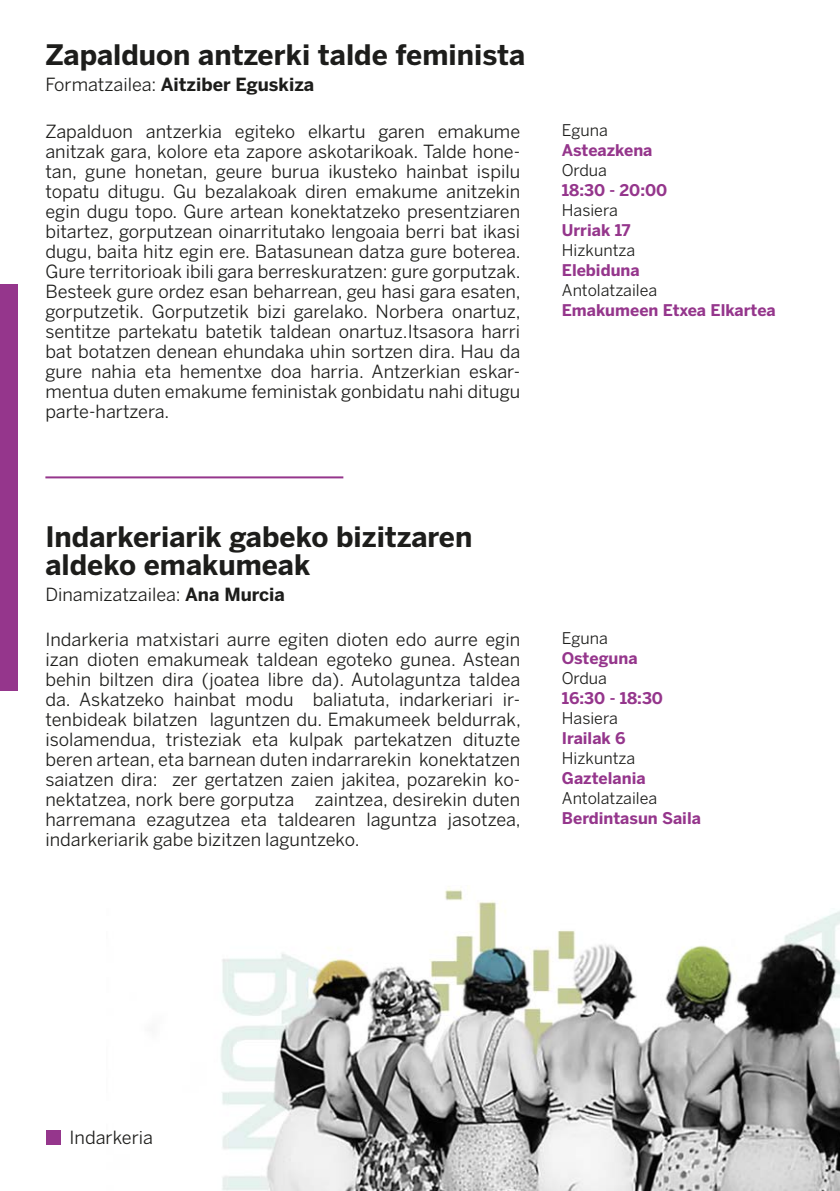
<style>
.page{position:relative;width:840px;height:1191px;background:#fff}
.page>*{position:absolute;margin:0;border:0;box-sizing:border-box;transform-origin:0 0}
.t1{font:700 28px/28px "Benton Sans";color:#1d1d1b}
.t2{font:18px/20px "Benton Sans";color:#1d1d1b;text-align:justify}
.t3{font:700 18px "Benton Sans";color:#1d1d1b}
.t4{font:700 16px "Benton Sans";color:#95368c}
.t5{font:16px "Benton Sans";color:#1d1d1b}
.s1{font-weight:400}
.s2{font-weight:700}
</style>
<div class="page">
<img style="left:221px;top:888px;width:618px;height:303px">
<div style="left:0;top:284px;width:17px;height:406px;background:#95368c"></div>
<div style="left:47px;top:1130px;width:14px;height:14px;background:#95368c"></div>
<hr style="left:45px;top:476px;width:298px;height:2px;background:#95368c">
<h1 class="t1" style="left:45px;top:41px;width:481px">Zapalduon antzerki talde feminista</h1>
<p class="t3" style="left:45px;top:73px;width:270px"><span class="s1">Formatzailea:</span> Aitziber Eguskiza</p>
<p class="t2" style="left:45px;top:121px;width:476px">Zapalduon antzerkia egiteko elkartu garen emakume anitzak gara, kolore eta zapore askotarikoak. Talde hone&shy;tan, gune honetan, geure burua ikusteko hainbat ispilu topatu ditugu. Gu bezalakoak diren emakume anitzekin egin dugu topo. Gure artean konektatzeko presentziaren bitartez, gorputzean oinarritutako lengoaia berri bat ikasi dugu, baita hitz egin ere. Batasunean datza gure boterea.<br>Gure territorioak ibili gara berreskuratzen: gure gorputzak.<br>Besteek gure ordez esan beharrean, geu hasi gara esaten, gorputzetik. Gorputzetik bizi garelako. Norbera onartuz, sentitze partekatu batetik taldean onartuz.Itsasora harri bat botatzen denean ehundaka uhin sortzen dira. Hau da gure nahia eta hementxe doa harria. Antzerkian eskar&shy;mentua duten emakume feministak gonbidatu nahi ditugu parte-hartzera.</p>
<p class="t5" style="left:561px;top:121px;width:47px">Eguna</p>
<p class="t4" style="left:561px;top:141px;width:92px">Asteazkena</p>
<p class="t5" style="left:561px;top:161px;width:47px">Ordua</p>
<p class="t4" style="left:561px;top:181px;width:107px">18:30 - 20:00</p>
<p class="t5" style="left:561px;top:201px;width:57px">Hasiera</p>
<p class="t4" style="left:561px;top:221px;width:70px">Urriak 17</p>
<p class="t5" style="left:561px;top:241px;width:75px">Hizkuntza</p>
<p class="t4" style="left:561px;top:261px;width:79px">Elebiduna</p>
<p class="t5" style="left:561px;top:281px;width:97px">Antolatzailea</p>
<p class="t4" style="left:561px;top:301px;width:215px">Emakumeen Etxea Elkartea</p>
<h1 class="t1" style="left:45px;top:523px;width:428px">Indarkeriarik gabeko bizitzaren aldeko emakumeak</h1>
<p class="t2" style="left:45px;top:584px;width:241px">Dinamizatzailea: <span class="s2">Ana Murcia</span></p>
<p class="t2" style="left:45px;top:629px;width:476px">Indarkeria matxistari aurre egiten dioten edo aurre egin izan dioten emakumeak taldean egoteko gunea. Astean behin biltzen dira (joatea libre da). Autolaguntza taldea da. Askatzeko hainbat modu baliatuta, indarkeriari ir&shy;tenbideak bilatzen laguntzen du. Emakumeek beldurrak, isolamendua, tristeziak eta kulpak partekatzen dituzte beren artean, eta barnean duten indarrarekin konektatzen saiatzen dira: zer gertatzen zaien jakitea, pozarekin ko&shy;nektatzea, nork bere gorputza zaintzea, desirekin duten harremana ezagutzea eta taldearen laguntza jasotzea, indarkeriarik gabe bizitzen laguntzeko.</p>
<p class="t5" style="left:561px;top:629px;width:47px">Eguna</p>
<p class="t4" style="left:561px;top:649px;width:77px">Osteguna</p>
<p class="t5" style="left:561px;top:669px;width:47px">Ordua</p>
<p class="t4" style="left:561px;top:689px;width:103px">16:30 - 18:30</p>
<p class="t5" style="left:561px;top:709px;width:57px">Hasiera</p>
<p class="t4" style="left:561px;top:729px;width:65px">Irailak 6</p>
<p class="t5" style="left:561px;top:749px;width:75px">Hizkuntza</p>
<p class="t4" style="left:561px;top:769px;width:85px">Gaztelania</p>
<p class="t5" style="left:561px;top:789px;width:97px">Antolatzailea</p>
<p class="t4" style="left:561px;top:809px;width:140px">Berdintasun Saila</p>
<p class="t2" style="left:69px;top:1127px;width:85px">Indarkeria</p>
</div>
